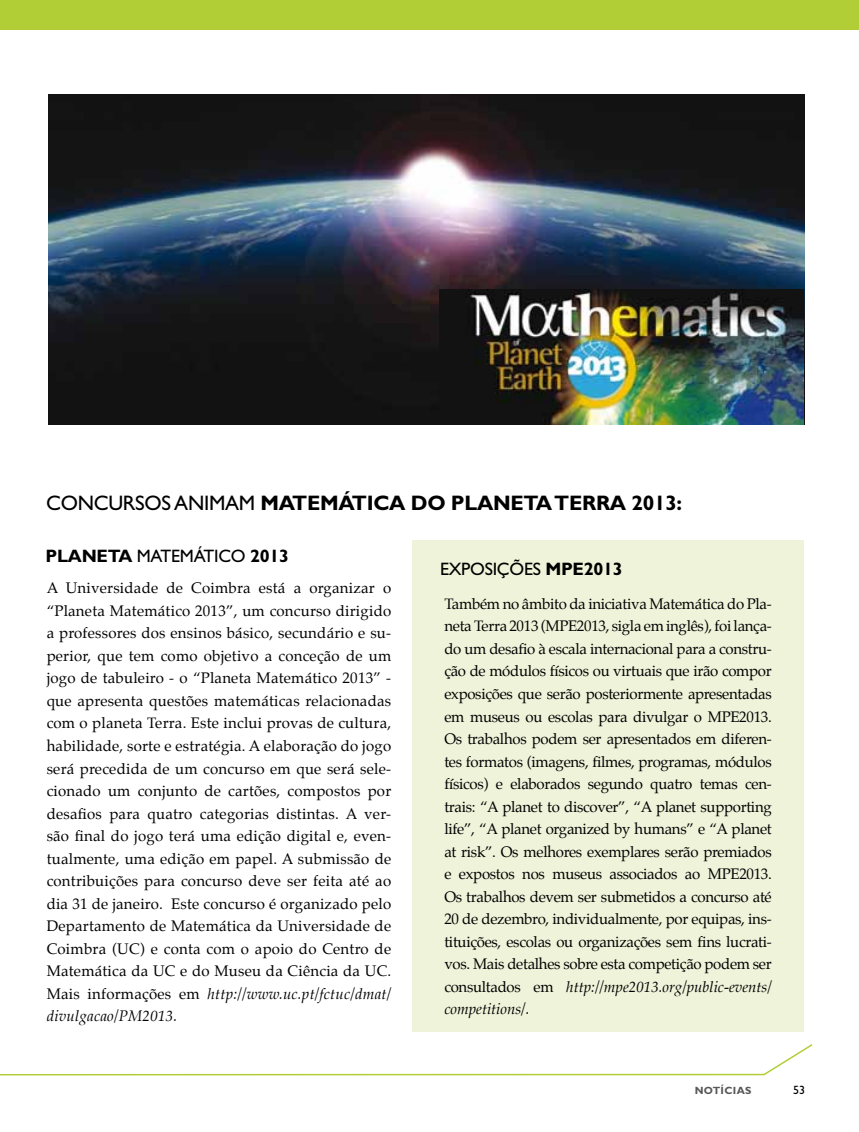
<style>
.page{position:relative;width:859px;height:1132px;background:#fff}
.page>*{position:absolute;margin:0;border:0;box-sizing:border-box;transform-origin:0 0}
.t1{font:700 21px "Gill Sans Std";letter-spacing:-.015em;color:#000}
.t2{font:21px "Gill Sans Std";letter-spacing:-.015em;color:#000}
.t3{font:700 18px "Gill Sans Std";letter-spacing:-.015em;color:#000}
.t4{font:18px "Gill Sans Std";letter-spacing:-.015em;color:#000}
.t5{font:15px/22.5px "Palatino";letter-spacing:-.01em;color:#000;text-align:justify}
.t6{font:12px "Gill Sans Std";color:#000}
.t7{font:700 10.5px "Gill Sans Std";letter-spacing:.03em;color:#58585a}
.s1{font-weight:700}
.s2{font-weight:400}
.s3{font-style:italic}
</style>
<div class="page">
<svg style="left:0;top:1044px;width:813px;height:31px"></svg>
<div style="left:0;top:0;width:859px;height:30px;background:#b2ce36"></div>
<div style="left:412px;top:540px;width:392px;height:491px;background:#eef3d9"></div>
<img style="left:48px;top:94px;width:756px;height:330px">
<img style="left:439px;top:289px;width:365px;height:135px">
<p class="t2" style="left:46px;top:490px;width:231px">CONCURSOS ANIMAM <span class="s1">MAT</span></p>
<p class="t1" style="left:307px;top:490px;width:60px">EMÁTICA</p>
<p class="t1" style="left:411px;top:490px;width:273px">DO PLAN ETA TERRA 2013:</p>
<p class="t3" style="left:46px;top:545px;width:245px">PLAN ETA <span class="s2">MATEMÁTICO</span> 2013</p>
<p class="t5" style="left:47px;top:576px;width:346px">A Universidade de Coimbra está a organizar o “Planeta Matemático 2013”, um concurso dirigido a professores dos ensinos básico, secundário e su&shy;perior, que tem como objetivo a conceção de um jogo de tabuleiro - o “Planeta Matemático 2013” - que apresenta questões matemáticas relacionadas com o planeta Terra. Este inclui provas de cultura, habilidade, sorte e estratégia. A elaboração do jogo será precedida de um concurso em que será sele&shy;cionado um conjunto de cartões, compostos por desafios para quatro categorias distintas. A ver&shy;são final do jogo terá uma edição digital e, even&shy;tualmente, uma edição em papel. A submissão de contribuições para concurso deve ser feita até ao dia 31 de janeiro. Este concurso é organizado pelo Departamento de Matemática da Universidade de Coimbra (UC) e conta com o apoio do Centro de Matemática da UC e do Museu da Ciência da UC.<br>Mais informações em <span class="s3">http://www.uc.pt/fctuc/dmat/ divulgacao/PM2013.</span></p>
<p class="t4" style="left:440px;top:558px;width:119px">EXPOSIÇÕES <span class="s1">MPE</span></p>
<p class="t3" style="left:584px;top:558px;width:40px">2013</p>
<p class="t5" style="left:444px;top:592px;width:329px">Também no âmbito da iniciativa Matemática do Pla&shy;neta Terra 2013 (MPE2013, sigla em inglês), foi lança&shy;do um desafio à escala internacional para a constru&shy;ção de módulos físicos ou virtuais que irão compor exposições que serão posteriormente apresentadas em museus ou escolas para divulgar o MPE2013.<br>Os trabalhos podem ser apresentados em diferen&shy;tes formatos (imagens, filmes, programas, módulos físicos) e elaborados segundo quatro temas cen&shy;trais: “A planet to discover”, “A planet supporting life”, “A planet organized by humans” e “A planet at risk”. Os melhores exemplares serão premiados e expostos nos museus associados ao MPE2013.<br>Os trabalhos devem ser submetidos a concurso até 20 de dezembro, individualmente, por equipas, ins&shy;tituições, escolas ou organizações sem fins lucrati&shy;vos. Mais detalhes sobre esta competição podem ser consultados em <span class="s3">http://mpe2013.org/public-events/ competitions/.</span></p>
<p class="t7" style="left:695px;top:1084px;width:58px">NOTÍCIAS</p>
<p class="t6" style="left:793px;top:1082px;width:13px">53</p>
</div>
